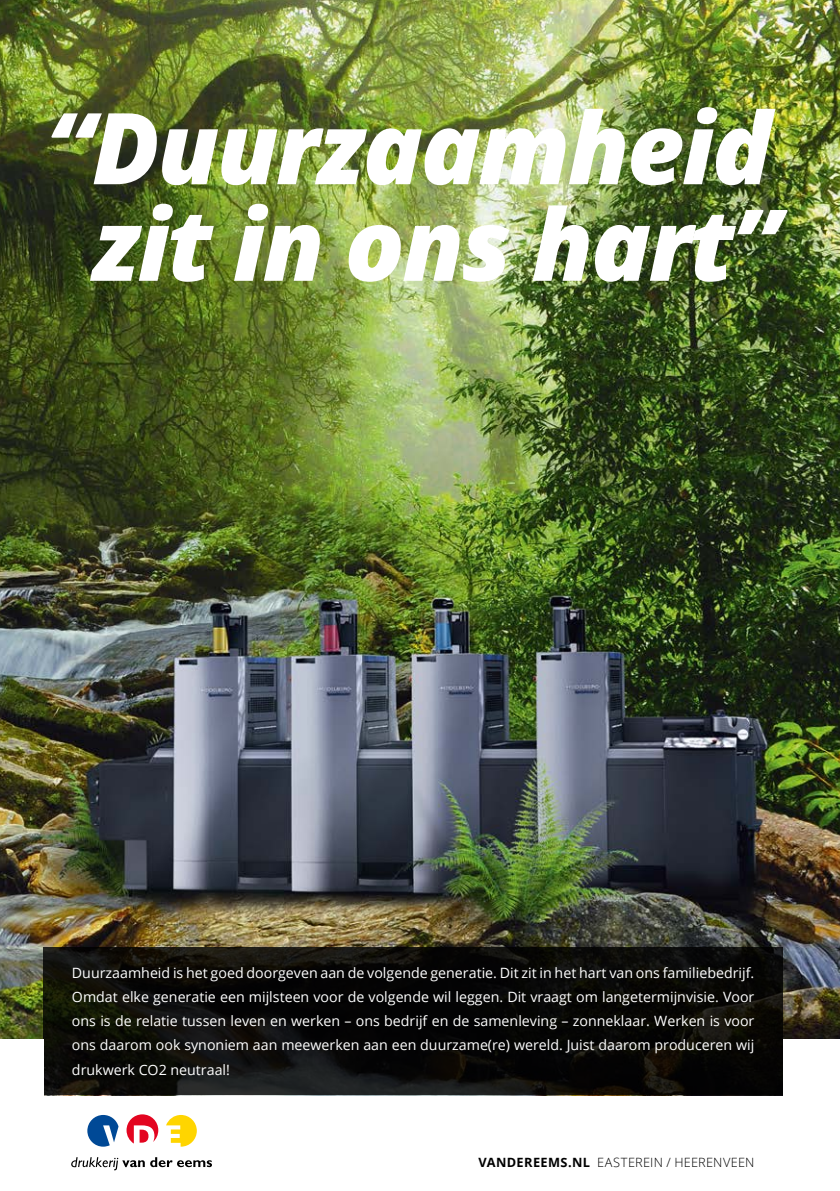
<style>
.page{position:relative;width:840px;height:1191px;background:#fff}
.page>*{position:absolute;margin:0;border:0;box-sizing:border-box;transform-origin:0 0}
.t1{font:italic 800 99.2px/96.6px "Open Sans";letter-spacing:-.025em;color:#fff;text-align:center}
.t2{font:14.2px/24.2px "Open Sans";color:#fff;text-align:justify}
.t3{font:300 12.8px "Open Sans";letter-spacing:.02em;color:#000}
.s1{font-weight:700}
</style>
<div class="page">
<img style="left:0;top:0;width:839px;height:1095px">
<svg style="left:44px;top:947px;width:738px;height:147px;background:#0b0b09"></svg>
<svg style="left:87px;top:1115px;width:31px;height:31px"></svg>
<svg style="left:126px;top:1114px;width:32px;height:29px"></svg>
<svg style="left:166px;top:1115px;width:31px;height:31px"></svg>
<svg style="left:71px;top:1157px;width:141px;height:13px"></svg>
<div style="left:0;top:1038px;width:43px;height:153px;background:#fff"></div>
<div style="left:782px;top:1038px;width:57px;height:153px;background:#fff"></div>
<h1 class="t1" style="left:46px;top:95px;width:735px">“Duurzaamheid zit in ons hart”</h1>
<p class="t2" style="left:72px;top:960px;width:683px">Duurzaamheid is het goed doorgeven aan de volgende generatie. Dit zit in het hart van ons familiebedrijf.<br>Omdat elke generatie een mijlsteen voor de volgende wil leggen. Dit vraagt om langetermijnvisie. Voor ons is de relatie tussen leven en werken – ons bedrijf en de samenleving – zonneklaar. Werken is voor ons daarom ook synoniem aan meewerken aan een duurzame(re) wereld. Juist daarom produceren wij drukwerk CO2 neutraal!</p>
<p class="t3" style="left:478px;top:1153px;width:277px"><span class="s1">VANDEREEMS.NL</span> EASTEREIN / HEERENVEEN</p>
</div>
